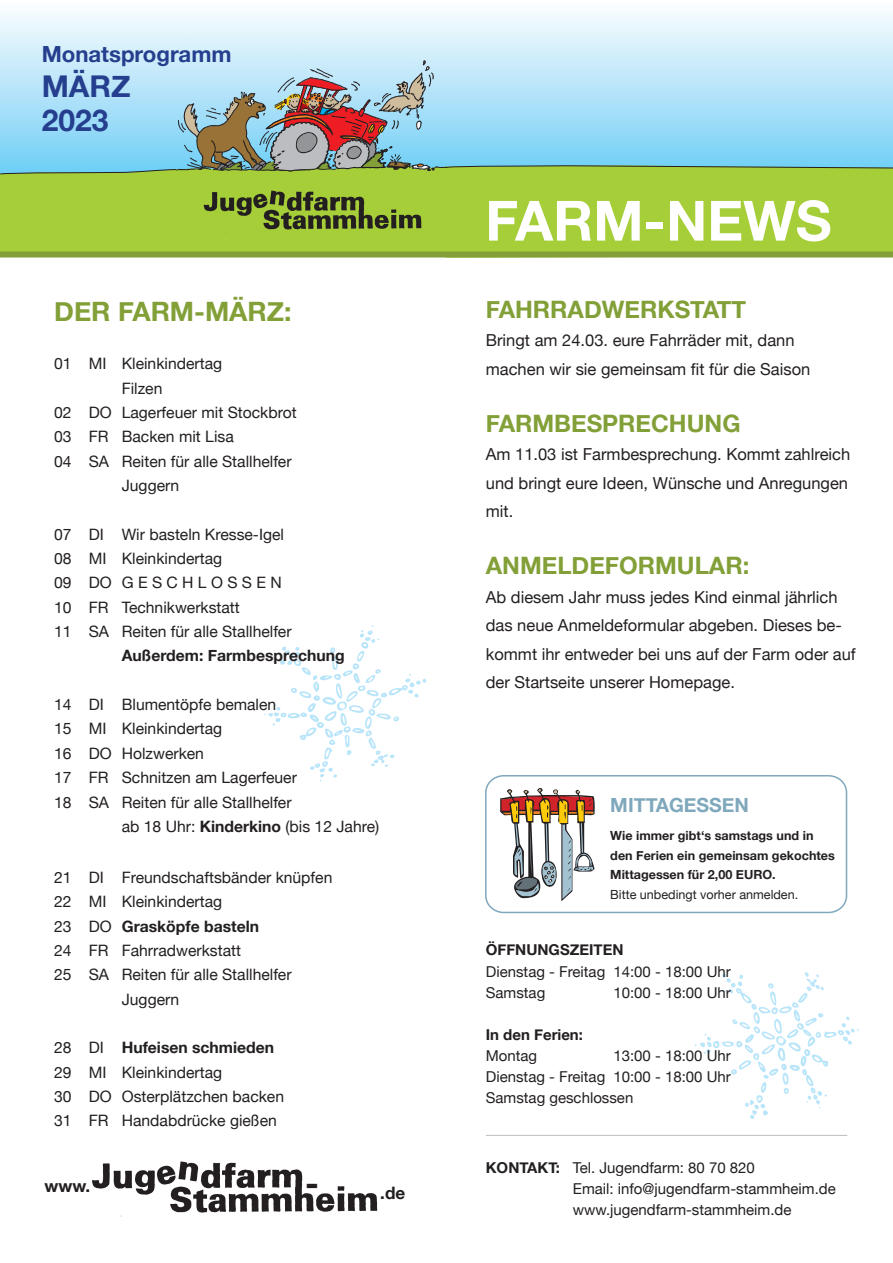
<style>
.page{position:relative;width:893px;height:1263px;background:#fff}
.page>*{position:absolute;margin:0;border:0;box-sizing:border-box;transform-origin:0 0}
.t1{font:700 55.5px "Helvetica Neue";color:#fff}
.t2{font:700 30px/34.5px "Helvetica Neue";color:#253f8e}
.t3{font:700 26.7px "Helvetica Neue";color:#82a037}
.t4{font:700 24px "Helvetica Neue";color:#82a037}
.t5{font:700 22.2px "Helvetica Neue";color:#253f8e}
.t6{font:700 19.5px "Helvetica Neue";color:#7fa8bc}
.t7{font:700 17.1px "Helvetica Neue";color:#231f20}
.t8{font:16.5px/28.5px "Helvetica Neue";color:#231f20}
.t9{font:15.75px/24.3px "Helvetica Neue";color:#231f20}
.t10{font:700 15.75px "Helvetica Neue";color:#231f20}
.t11{font:15px/21px "Helvetica Neue";color:#231f20}
.t12{font:700 15px "Helvetica Neue";color:#231f20}
.t13{font:700 12.6px/19.8px "Helvetica Neue";color:#231f20}
.t14{font:12.6px "Helvetica Neue";color:#231f20}
.s1{font-weight:700}
.s2{font-weight:400}
</style>
<div class="page">
<svg style="left:695px;top:972px;width:164px;height:147px"></svg>
<svg style="left:264px;top:625px;width:162px;height:156px"></svg>
<svg style="left:0;top:13px;width:893px;height:54px"></svg>
<hr style="left:486px;top:1135px;width:361px;height:1px;background:#bcbdc0">
<svg style="left:0;top:67px;width:893px;height:191px;background:#a0d29b"></svg>
<img style="left:148px;top:31px;width:309px;height:217px">
<div style="left:485px;top:775px;width:362px;height:138px;border:2px solid #7fa8bc;border-radius:17px"></div>
<svg style="left:500px;top:788px;width:95px;height:113px"></svg>
<img style="left:92px;top:1161px;width:286px;height:56px">
<h3 class="t5" style="left:42px;top:37px;width:191px">Monatsprogramm</h3>
<h2 class="t2" style="left:42px;top:70px;width:90px">MÄRZ<br>2023</h2>
<h3 class="t3" style="left:54px;top:290px;width:239px">DER FARM-MÄRZ:</h3>
<p class="t9" style="left:54px;top:352px;width:169px">01 MI Kleinkindertag</p>
<p class="t9" style="left:122px;top:377px;width:42px">Filzen</p>
<p class="t9" style="left:54px;top:401px;width:244px">02 DO Lagerfeuer mit Stockbrot</p>
<p class="t9" style="left:54px;top:425px;width:181px">03 FR Backen mit Lisa</p>
<p class="t9" style="left:54px;top:450px;width:239px">04 SA Reiten für alle Stallhelfer</p>
<p class="t9" style="left:122px;top:474px;width:59px">Juggern</p>
<p class="t9" style="left:54px;top:523px;width:239px">07 DI Wir basteln Kresse-Igel<br>08 MI Kleinkindertag<br>09 DO G E S C H L O S S E N<br>10 FR Technikwerkstatt<br>11 SA Reiten für alle Stallhelfer</p>
<p class="t10" style="left:122px;top:643px;width:224px">Außerdem: Farmbesprechung</p>
<p class="t9" style="left:54px;top:693px;width:224px">14 DI Blumentöpfe bemalen</p>
<p class="t9" style="left:54px;top:718px;width:169px">15 MI Kleinkindertag</p>
<p class="t9" style="left:54px;top:742px;width:151px">16 DO Holzwerken</p>
<p class="t9" style="left:54px;top:766px;width:244px">17 FR Schnitzen am Lagerfeuer</p>
<p class="t9" style="left:54px;top:791px;width:239px">18 SA Reiten für alle Stallhelfer</p>
<p class="t9" style="left:122px;top:815px;width:259px">ab 18 Uhr: <span class="s1">Kinderkino</span> (bis 12 Jahre)</p>
<p class="t9" style="left:54px;top:866px;width:280px">21 DI Freundschaftsbänder knüpfen</p>
<p class="t9" style="left:54px;top:890px;width:169px">22 MI Kleinkindertag</p>
<p class="t10" style="left:54px;top:914px;width:206px"><span class="s2">23 DO</span> Grasköpfe basteln</p>
<p class="t9" style="left:54px;top:939px;width:188px">24 FR Fahrradwerkstatt</p>
<p class="t9" style="left:54px;top:963px;width:239px">25 SA Reiten für alle Stallhelfer</p>
<p class="t9" style="left:122px;top:988px;width:59px">Juggern</p>
<p class="t9" style="left:54px;top:1036px;width:231px">28 DI <span class="s1">Hufeisen schmieden<br></span>29 MI Kleinkindertag<br>30 DO Osterplätzchen backen<br>31 FR Handabdrücke gießen</p>
<p class="t7" style="left:45px;top:1172px;width:47px">www.</p>
<p class="t7" style="left:305px;top:1179px;width:102px"><sup>-</sup> .de</p>
<h1 class="t1" style="left:485px;top:177px;width:348px">FARM-NEWS</h1>
<h3 class="t4" style="left:486px;top:290px;width:262px">FAHRRADWERKSTATT</h3>
<p class="t8" style="left:486px;top:327px;width:326px">Bringt am 24.03. eure Fahrräder mit, dann machen wir sie gemeinsam fit für die Saison</p>
<h3 class="t4" style="left:486px;top:404px;width:256px">FARMBESPRECHUNG</h3>
<p class="t8" style="left:486px;top:441px;width:366px">Am 11.03 ist Farmbesprechung. Kommt zahlreich und bringt eure Ideen, Wünsche und Anregungen mit.</p>
<h3 class="t4" style="left:486px;top:547px;width:265px">ANMELDEFORMULAR:</h3>
<p class="t8" style="left:486px;top:584px;width:371px">Ab diesem Jahr muss jedes Kind einmal jährlich das neue Anmeldeformular abgeben. Dieses be&shy;kommt ihr entweder bei uns auf der Farm oder auf der Startseite unserer Homepage.</p>
<p class="t6" style="left:610px;top:790px;width:140px">MITTAGESSEN</p>
<p class="t13" style="left:610px;top:825px;width:226px">Wie immer gibt‘s samstags und in den Ferien ein gemeinsam gekochtes<br>Mittagessen für 2,00 EURO.</p>
<p class="t14" style="left:610px;top:886px;width:189px">Bitte unbedingt vorher anmelden.</p>
<p class="t12" style="left:486px;top:938px;width:139px">ÖFFNUNGSZEITEN</p>
<p class="t11" style="left:486px;top:961px;width:247px">Dienstag - Freitag 14:00 - 18:00 Uhr<br>Samstag</p>
<p class="t11" style="left:613px;top:982px;width:119px">10:00 - 18:00 Uhr</p>
<p class="t12" style="left:486px;top:1022px;width:99px">In den Ferien:</p>
<p class="t11" style="left:486px;top:1045px;width:53px">Montag</p>
<p class="t11" style="left:486px;top:1045px;width:247px;text-align:justify;text-indent:128px">13:00 - 18:00 Uhr Dienstag - Freitag 10:00 - 18:00 Uhr Samstag geschlossen</p>
<p class="t11" style="left:573px;top:1158px;width:264px;text-indent:-87px"><span class="s1">KONTAKT:</span> Tel. Jugendfarm: 80 70 820<br>Email: info@jugendfarm-stammheim.de www.jugendfarm-stammheim.de</p>
</div>
